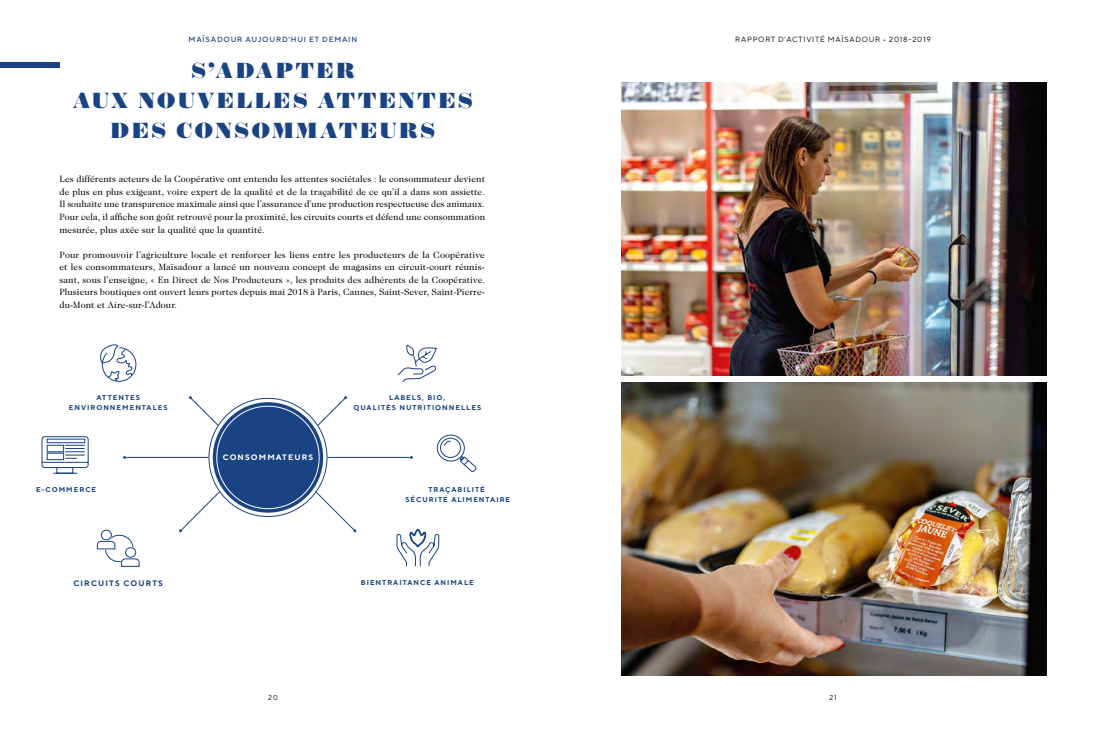
<style>
.page{position:relative;width:1106px;height:738px;background:#fff}
.page>*{position:absolute;margin:0;border:0;box-sizing:border-box;transform-origin:0 0}
.t1{font:25px/30px "Obsidian Background";letter-spacing:.1em;color:#194383;text-align:center}
.t2{font:9.2px/12.5px "Caslon 224 Std";letter-spacing:.01em;color:#000;text-align:justify}
.t3{font:700 7.9px "TT Norms";letter-spacing:.14em;color:#194383}
.t4{font:700 7.9px "TT Norms";letter-spacing:.14em;color:#fff}
.t5{font:7.5px "TT Norms";letter-spacing:.1em;color:#000}
.t6{font:500 7.5px "TT Norms";letter-spacing:.1em;color:#194383}
.t7{font:700 7px/9.9px "TT Norms";letter-spacing:.14em;color:#194383;text-align:center}
.t8{font:7px "TT Norms";color:#000}
</style>
<div class="page">
<img style="left:621px;top:82px;width:425px;height:293px">
<img style="left:621px;top:382px;width:425px;height:293px">
<div style="left:213px;top:402px;width:110px;height:110px;background:#194383;border-radius:50%"></div>
<svg style="left:100px;top:344px;width:37px;height:38px"></svg>
<svg style="left:41px;top:436px;width:48px;height:38px"></svg>
<div style="left:104px;top:534px;width:30px;height:28px;background:#fff;border:1px solid #fff;border-radius:50%"></div>
<div style="left:105px;top:534px;width:28px;height:27px;border:1px solid #194383;border-radius:50%"></div>
<div style="left:100px;top:529px;width:12px;height:11px;background:#fff;border:1px solid #fff;border-radius:50%"></div>
<div style="left:101px;top:529px;width:11px;height:11px;border:1px solid #194383;border-radius:50%"></div>
<svg style="left:96px;top:539px;width:20px;height:11px"></svg>
<svg style="left:125px;top:546px;width:12px;height:11px"></svg>
<div style="left:125px;top:546px;width:11px;height:11px;border:1px solid #194383;border-radius:50%"></div>
<svg style="left:120px;top:557px;width:20px;height:10px"></svg>
<hr style="left:124px;top:456px;width:85px;height:1px;background:#194383">
<svg style="left:189px;top:396px;width:30px;height:30px"></svg>
<svg style="left:317px;top:396px;width:30px;height:30px"></svg>
<svg style="left:179px;top:490px;width:42px;height:42px"></svg>
<svg style="left:315px;top:490px;width:41px;height:42px"></svg>
<hr style="left:327px;top:456px;width:84px;height:1px;background:#194383">
<div style="left:0;top:62px;width:60px;height:6px;background:#194383"></div>
<svg style="left:397px;top:345px;width:40px;height:37px"></svg>
<svg style="left:436px;top:434px;width:41px;height:38px"></svg>
<svg style="left:396px;top:528px;width:44px;height:38px"></svg>
<p class="t6" style="left:189px;top:35px;width:170px">MAÏSADOUR AUJOURD’HUI ET DEMAIN</p>
<h1 class="t1" style="left:73px;top:55px;width:402px">S’ADAPTER<br>AUX NOUVELLES ATTENTES<br>DES CONSOMMATEURS</h1>
<p class="t2" style="left:60px;top:173px;width:427px">Les différents acteurs de la Coopérative ont entendu les attentes sociétales : le consommateur devient de plus en plus exigeant, voire expert de la qualité et de la traçabilité de ce qu’il a dans son assiette.<br>Il souhaite une transparence maximale ainsi que l’assurance d’une production respectueuse des animaux.<br>Pour cela, il affiche son goût retrouvé pour la proximité, les circuits courts et défend une consommation mesurée, plus axée sur la qualité que la quantité.</p>
<p class="t2" style="left:60px;top:248px;width:427px">Pour promouvoir l’agriculture locale et renforcer les liens entre les producteurs de la Coopérative et les consommateurs, Maïsadour a lancé un nouveau concept de magasins en circuit-court réunis&shy;sant, sous l’enseigne, « En Direct de Nos Producteurs », les produits des adhérents de la Coopérative.<br>Plusieurs boutiques ont ouvert leurs portes depuis mai 2018 à Paris, Cannes, Saint-Sever, Saint-Pierre&shy;du-Mont et Aire-sur-l’Adour.</p>
<p class="t7" style="left:69px;top:392px;width:100px">ATTENTES<br>ENVIRONNEMENTALES</p>
<p class="t4" style="left:223px;top:452px;width:92px">CONSOMMATEURS</p>
<p class="t7" style="left:353px;top:392px;width:129px">LABELS, BIO,<br>QUALITÉS NUTRITIONNELLES</p>
<p class="t7" style="left:36px;top:484px;width:62px">E-COMMERCE</p>
<p class="t7" style="left:405px;top:484px;width:106px">TRAÇABILITÉ<br>SÉCURITÉ ALIMENTAIRE</p>
<p class="t3" style="left:73px;top:577px;width:91px">CIRCUITS COURTS</p>
<p class="t7" style="left:361px;top:577px;width:114px">BIENTRAITANCE ANIMALE</p>
<p class="t5" style="left:735px;top:35px;width:197px">RAPPORT D’ACTIVITÉ MAÏSADOUR • 2018-2019</p>
<p class="t8" style="left:268px;top:693px;width:11px">20</p>
<p class="t8" style="left:829px;top:693px;width:9px">21</p>
</div>
